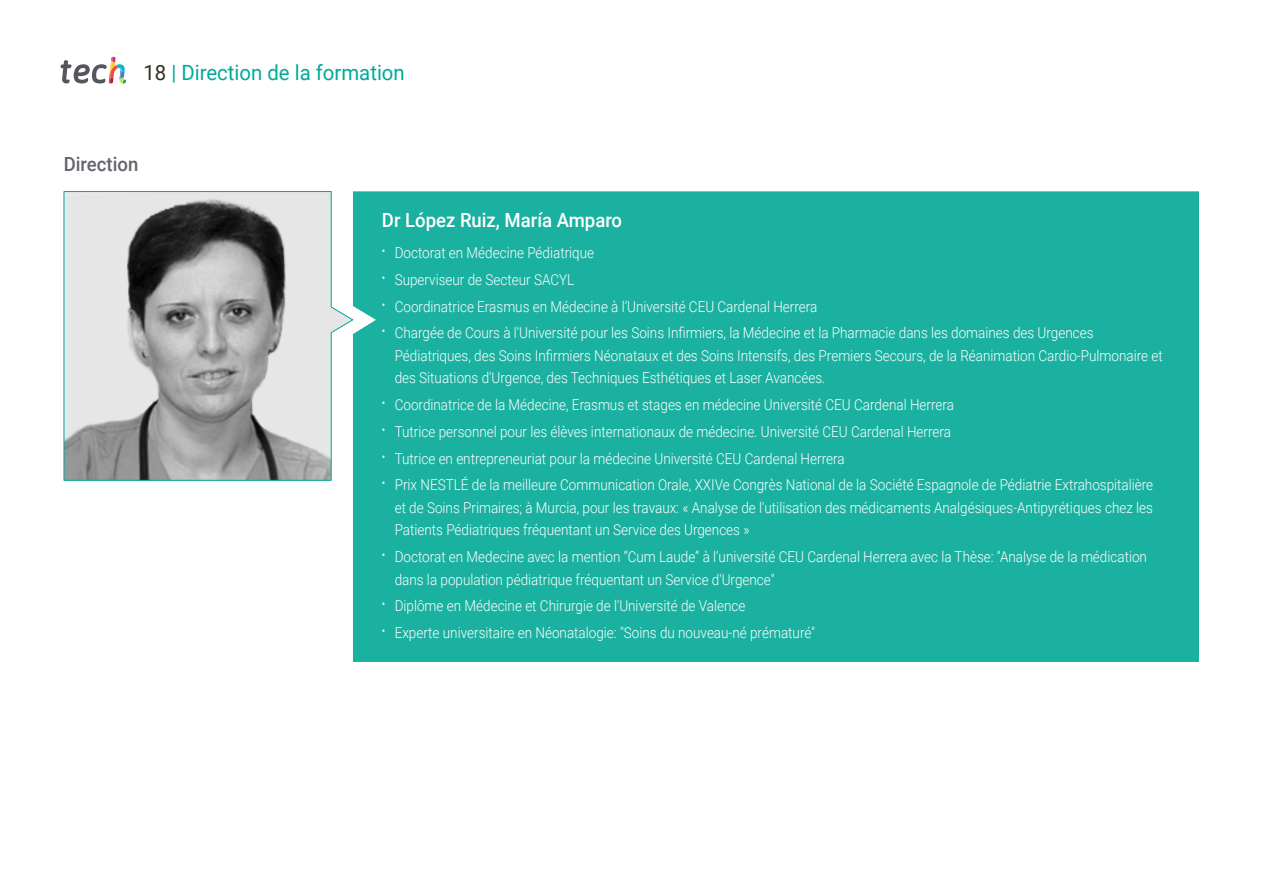
<style>
.page{position:relative;width:1263px;height:893px;background:#fff}
.page>*{position:absolute;margin:0;border:0;box-sizing:border-box;transform-origin:0 0}
.t1{font:21px "Roboto";color:#00aa97}
.t2{font:500 19.5px "Roboto";color:#fff;scale:.95 1}
.t3{font:500 19.5px "Roboto";color:#61646a;scale:.95 1}
.t4{font:300 15px/22.5px "Roboto";color:#fff;scale:.9 1}
.s1{color:#312e20}
</style>
<div class="page">
<svg style="left:61px;top:57px;width:65px;height:27px"></svg>
<div style="left:353px;top:191px;width:846px;height:471px;background:#1ab1a0"></div>
<svg style="left:64px;top:191px;width:289px;height:290px;background:#b2b4b4"></svg>
<h1 class="t1" style="left:144px;top:57px;width:263px"><span class="s1">18</span> | Direction de la formation</h1>
<h2 class="t3" style="left:64px;top:151px;width:80px">Direction</h2>
<h2 class="t2" style="left:382px;top:206px;width:254px">Dr López Ruiz, María Amparo</h2>
<p class="t4" style="left:382px;top:241px;width:237px"><sup>•</sup> Doctorat en Médecine Pédiatrique</p>
<p class="t4" style="left:382px;top:268px;width:215px"><sup>•</sup> Superviseur de Secteur SACYL</p>
<p class="t4" style="left:382px;top:294px;width:485px"><sup>•</sup> Coordinatrice Erasmus en Médecine à l’Université CEU Cardenal Herrera</p>
<p class="t4" style="left:395px;top:321px;width:855px;text-indent:-13px"><sup>•</sup> Chargée de Cours à l'Université pour les Soins Infirmiers, la Médecine et la Pharmacie dans les domaines des Urgences<br>Pédiatriques, des Soins Infirmiers Néonataux et des Soins Intensifs, des Premiers Secours, de la Réanimation Cardio-Pulmonaire et des Situations d'Urgence, des Techniques Esthétiques et Laser Avancées.</p>
<p class="t4" style="left:382px;top:393px;width:637px"><sup>•</sup> Coordinatrice de la Médecine, Erasmus et stages en médecine Université CEU Cardenal Herrera</p>
<p class="t4" style="left:382px;top:420px;width:634px"><sup>•</sup> Tutrice personnel pour les élèves internationaux de médecine. Université CEU Cardenal Herrera</p>
<p class="t4" style="left:382px;top:446px;width:516px"><sup>•</sup> Tutrice en entrepreneuriat pour la médecine Université CEU Cardenal Herrera</p>
<p class="t4" style="left:395px;top:473px;width:844px;text-align:justify;text-indent:-13px"><sup>•</sup> Prix NESTLÉ de la meilleure Communication Orale, XXIVe Congrès National de la Société Espagnole de Pédiatrie Extrahospitalière et de Soins Primaires; à Murcia, pour les travaux: « Analyse de l'utilisation des médicaments Analgésiques-Antipyrétiques chez les Patients Pédiatriques fréquentant un Service des Urgences »</p>
<p class="t4" style="left:395px;top:545px;width:837px;text-indent:-13px"><sup>•</sup> Doctorat en Medecine avec la mention “Cum Laude” à l’université CEU Cardenal Herrera avec la Thèse: "Analyse de la médication dans la population pédiatrique fréquentant un Service d'Urgence"</p>
<p class="t4" style="left:382px;top:594px;width:405px"><sup>•</sup> Diplôme en Médecine et Chirurgie de l'Université de Valence</p>
<p class="t4" style="left:382px;top:621px;width:483px"><sup>•</sup> Experte universitaire en Néonatalogie: "Soins du nouveau-né prématuré"</p>
</div>
